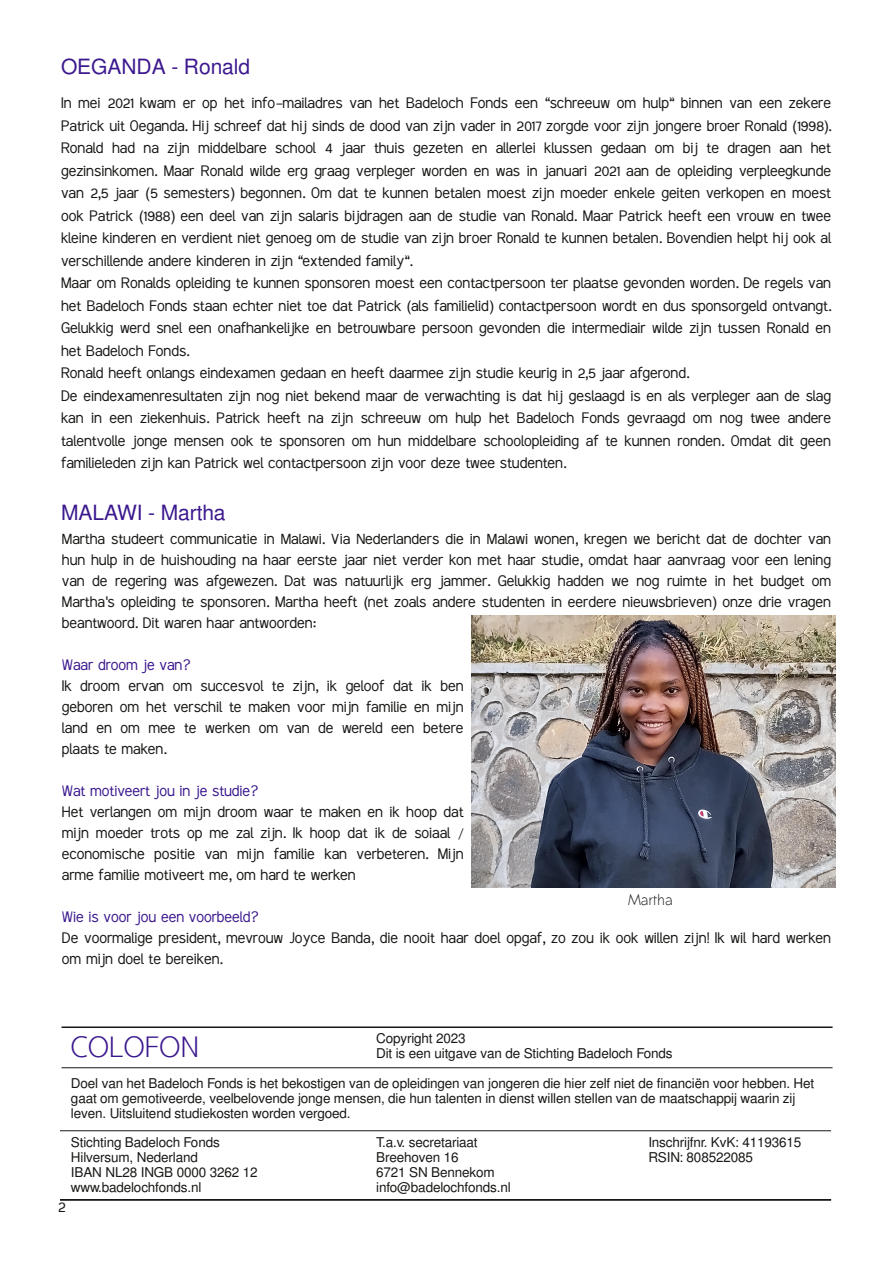
<style>
.page{position:relative;width:893px;height:1263px;background:#fff}
.page>*{position:absolute;margin:0;border:0;box-sizing:border-box;transform-origin:0 0}
.t1{font:28.5px "Laksaman";letter-spacing:-.005em;color:#3b188e}
.t2{font:21px "Cortoba";letter-spacing:-.005em;color:#3b188e}
.t3{font:18px/22.5px "Meera";letter-spacing:-.005em;color:#181715;text-align:justify}
.t4{font:18px "Meera";letter-spacing:-.005em;color:#3b188e}
.t5{font:15.15px "Sawasdee";letter-spacing:-.005em;color:#181715}
.t6{font:13.5px/15px "Cortoba";letter-spacing:-.01em;color:#181715}
</style>
<div class="page">
<hr style="left:62px;top:1067px;width:770px;height:1px;background:#181715">
<hr style="left:60px;top:1199px;width:771px;height:1px;background:#181715">
<hr style="left:62px;top:1026px;width:770px;height:2px;background:#181715">
<hr style="left:60px;top:1130px;width:771px;height:1px;background:#181715">
<img style="left:471px;top:616px;width:364px;height:271px">
<p class="t2" style="left:61px;top:48px;width:190px">OEGANDA - Ronald</p>
<p class="t3" style="left:61px;top:93px;width:772px;text-align:left">In mei 2021 kwam er op het info-mailadres van het Badeloch Fonds een “schreeuw om hulp” binnen van een zekere Patrick uit Oeganda. Hij schreef dat hij sinds de dood van zijn vader in 2017 zorgde voor zijn jongere broer Ronald (1998).<br>Ronald had na zijn middelbare school 4 jaar thuis gezeten en allerlei klussen gedaan om bij te dragen aan het gezinsinkomen. Maar Ronald wilde erg graag verpleger worden en was in januari 2021 aan de opleiding verpleegkunde van 2,5 jaar (5 semesters) begonnen. Om dat te kunnen betalen moest zijn moeder enkele geiten verkopen en moest ook Patrick (1988) een deel van zijn salaris bijdragen aan de studie van Ronald. Maar Patrick heeft een vrouw en twee kleine kinderen en verdient niet genoeg om de studie van zijn broer Ronald te kunnen betalen. Bovendien helpt hij ook al verschillende andere kinderen in zijn “extended family”.<br>Maar om Ronalds opleiding te kunnen sponsoren moest een contactpersoon ter plaatse gevonden worden. De regels van het Badeloch Fonds staan echter niet toe dat Patrick (als familielid) contactpersoon wordt en dus sponsorgeld ontvangt.<br>Gelukkig werd snel een onafhankelijke en betrouwbare persoon gevonden die intermediair wilde zijn tussen Ronald en het Badeloch Fonds.<br>Ronald heeft onlangs eindexamen gedaan en heeft daarmee zijn studie keurig in 2,5 jaar afgerond.<br>De eindexamenresultaten zijn nog niet bekend maar de verwachting is dat hij geslaagd is en als verpleger aan de slag kan in een ziekenhuis. Patrick heeft na zijn schreeuw om hulp het Badeloch Fonds gevraagd om nog twee andere talentvolle jonge mensen ook te sponsoren om hun middelbare schoolopleiding af te kunnen ronden. Omdat dit geen familieleden zijn kan Patrick wel contactpersoon zijn voor deze twee studenten.</p>
<p class="t2" style="left:61px;top:493px;width:166px">MALAWI - Martha</p>
<p class="t3" style="left:62px;top:530px;width:771px;line-height:21px">Martha studeert communicatie in Malawi. Via Nederlanders die in Malawi wonen, kregen we bericht dat de dochter van hun hulp in de huishouding na haar eerste jaar niet verder kon met haar studie, omdat haar aanvraag voor een lening van de regering was afgewezen. Dat was natuurlijk erg jammer. Gelukkig hadden we nog ruimte in het budget om Martha's opleiding te sponsoren. Martha heeft (net zoals andere studenten in eerdere nieuwsbrieven) onze drie vragen beantwoord. Dit waren haar antwoorden:</p>
<p class="t4" style="left:62px;top:658px;width:130px">Waar droom je van?</p>
<p class="t3" style="left:62px;top:677px;width:403px;line-height:21px">Ik droom ervan om succesvol te zijn, ik geloof dat ik ben geboren om het verschil te maken voor mijn familie en mijn land en om mee te werken om van de wereld een betere plaats te maken.</p>
<p class="t4" style="left:62px;top:784px;width:198px">Wat motiveert jou in je studie?</p>
<p class="t3" style="left:62px;top:803px;width:403px;line-height:21px">Het verlangen om mijn droom waar te maken en ik hoop dat mijn moeder trots op me zal zijn. Ik hoop dat ik de soiaal / economische positie van mijn familie kan verbeteren. Mijn arme familie motiveert me, om hard te werken</p>
<p class="t4" style="left:62px;top:910px;width:198px">Wie is voor jou een voorbeeld?</p>
<p class="t3" style="left:62px;top:929px;width:771px;line-height:21px">De voormalige president, mevrouw Joyce Banda, die nooit haar doel opgaf, zo zou ik ook willen zijn! Ik wil hard werken om mijn doel te bereiken.</p>
<p class="t5" style="left:628px;top:888px;width:46px">Martha</p>
<h1 class="t1" style="left:71px;top:1020px;width:130px">COLOFON</h1>
<p class="t6" style="left:376px;top:1030px;width:298px">Copyright 2023<br>Dit is een uitgave van de Stichting Badeloch Fonds</p>
<p class="t6" style="left:71px;top:1075px;width:745px">Doel van het Badeloch Fonds is het bekostigen van de opleidingen van jongeren die hier zelf niet de financiën voor hebben. Het gaat om gemotiveerde, veelbelovende jonge mensen, die hun talenten in dienst willen stellen van de maatschappij waarin zij leven. Uitsluitend studiekosten worden vergoed.</p>
<p class="t6" style="left:71px;top:1134px;width:188px">Stichting Badeloch Fonds<br>Hilversum, Nederland<br>IBAN NL28 INGB 0000 3262 12 www.badelochfonds.nl</p>
<p class="t6" style="left:376px;top:1134px;width:136px">T.a.v. secretariaat<br>Breehoven 16<br>6721 SN Bennekom info@badelochfonds.nl</p>
<p class="t6" style="left:648px;top:1134px;width:154px">Inschrijfnr. KvK: 41193615<br>RSIN: 808522085</p>
<p class="t3" style="left:58px;top:1197px;width:9px">2</p>
</div>
